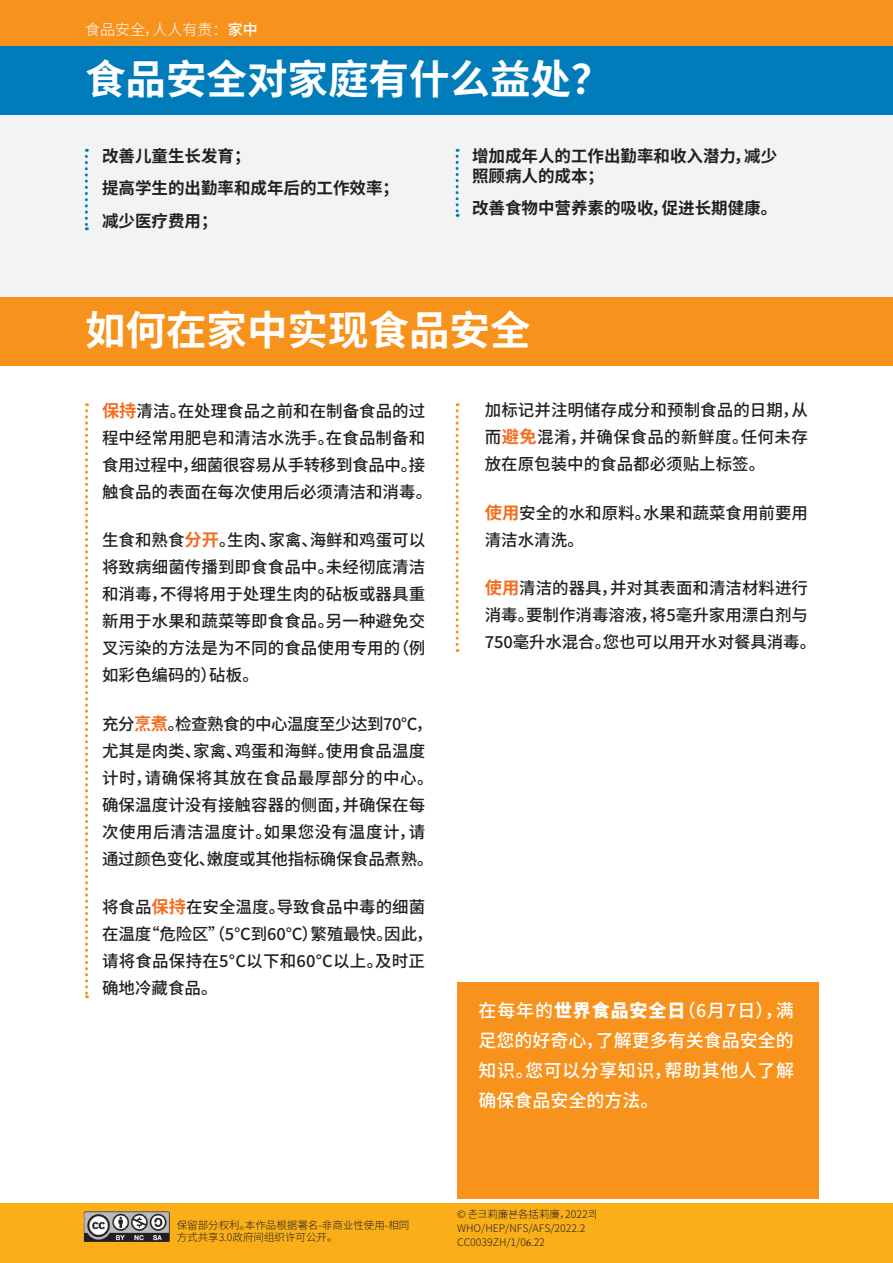
<style>
.page{position:relative;width:893px;height:1263px;background:#fff}
.page>*{position:absolute;margin:0;border:0;box-sizing:border-box;transform-origin:0 0}
.Paragraph_title{font:700 40.5px "Noto Sans SC";color:#fff}
.Box_text{font:500 18px/30px "Noto Sans SC";color:#fff;text-align:justify}
.Improve_text{font:500 16.5px/27px "Noto Sans SC";color:#231f20}
.Benefits_text{font:700 16.5px/19.5px "Noto Sans CJ Ksc";color:#231f20}
.Internal_page_header{font:300 15px "Noto Sans SC";color:#fff}
.txt_no_indent{font:300 10.5px/14px "Noto Sans CJ Ksc";color:#231f20}
.s1{font-weight:500}
.s2{font-weight:700;font-size:17.25px;color:#f36e21}
.s3{font-weight:900}
.s4{font-family:"Minion Pro";font-weight:400}
</style>
<div class="page">
<div style="left:0;top:114px;width:893px;height:192px;background:#f2f4f3"></div>
<div style="left:0;top:0;width:893px;height:47px;background:#f7931d"></div>
<svg style="left:85px;top:403px;width:3px;height:595px"></svg>
<svg style="left:456px;top:403px;width:3px;height:249px"></svg>
<div style="left:0;top:47px;width:893px;height:68px;background:#007cbb"></div>
<div style="left:0;top:298px;width:893px;height:68px;background:#f7931d"></div>
<svg style="left:85px;top:149px;width:3px;height:81px"></svg>
<svg style="left:456px;top:149px;width:3px;height:68px"></svg>
<div style="left:0;top:1203px;width:893px;height:60px;background:#faaf18"></div>
<div style="left:457px;top:982px;width:362px;height:217px;background:#f7931d"></div>
<img style="left:83px;top:1211px;width:87px;height:31px">
<p class="Internal_page_header" style="left:85px;top:21px;width:174px">食品安全，人人有责：<span class="s1">家中</span></p>
<p class="Paragraph_title" style="left:85px;top:56px;width:528px">食品安全对家庭有什么益处？</p>
<p class="Benefits_text" style="left:102px;top:147px;width:150px">改善儿童生长发育；</p>
<p class="Benefits_text" style="left:102px;top:179px;width:298px">提高学生的出勤率和成年后的工作效率；</p>
<p class="Benefits_text" style="left:102px;top:211px;width:117px">减少医疗费用；</p>
<p class="Benefits_text" style="left:472px;top:147px;width:307px">增加成年人的工作出勤率和收入潜力，减少照顾病人的成本；</p>
<p class="Benefits_text" style="left:472px;top:198px;width:307px">改善食物中营养素的吸收，促进长期健康。</p>
<p class="Paragraph_title" style="left:85px;top:307px;width:447px">如何在家中实现食品安全</p>
<p class="Improve_text" style="left:102px;top:398px;width:332px"><span class="s2">保持</span>清洁。在处理食品之前和在制备食品的过程中经常用肥皂和清洁水洗手。在食品制备和食用过程中，细菌很容易从手转移到食品中。接触食品的表面在每次使用后必须清洁和消毒。</p>
<p class="Improve_text" style="left:102px;top:527px;width:325px;text-align:justify">生食和熟食<span class="s2">分开</span>。生肉、家禽、海鲜和鸡蛋可以将致病细菌传播到即食食品中。未经彻底清洁和消毒，不得将用于处理生肉的砧板或器具重新用于水果和蔬菜等即食食品。另一种避免交叉污染的方法是为不同的食品使用专用的（例如彩色编码的）砧板。</p>
<p class="Improve_text" style="left:102px;top:710px;width:333px">充分<span class="s2">烹煮</span>。检查熟食的中心温度至少达到70°C，尤其是肉类、家禽、鸡蛋和海鲜。使用食品温度计时，请确保将其放在食品最厚部分的中心。确保温度计没有接触容器的侧面，并确保在每次使用后清洁温度计。如果您没有温度计，请通过颜色变化、嫩度或其他指标确保食品煮熟。</p>
<p class="Improve_text" style="left:102px;top:894px;width:332px">将食品<span class="s2">保持</span>在安全温度。导致食品中毒的细菌在温度“危险区”（5°C到60°C）繁殖最快。因此，请将食品保持在5°C以下和60°C以上。及时正确地冷藏食品。</p>
<p class="Improve_text" style="left:485px;top:397px;width:325px;text-align:justify">加标记并注明储存成分和预制食品的日期，从而<span class="s2">避免</span>混淆，并确保食品的新鲜度。任何未存放在原包装中的食品都必须贴上标签。</p>
<p class="Improve_text" style="left:485px;top:499px;width:325px"><span class="s2">使用</span>安全的水和原料。水果和蔬菜食用前要用清洁水清洗。</p>
<p class="Improve_text" style="left:485px;top:575px;width:333px"><span class="s2">使用</span>清洁的器具，并对其表面和清洁材料进行消毒。要制作消毒溶液，将5毫升家用漂白剂与<br>750毫升水混合。您也可以用开水对餐具消毒。</p>
<p class="Box_text" style="left:478px;top:996px;width:317px">在每年的<span class="s3">世界食品安全日</span>（6月7日），满足您的好奇心，了解更多有关食品安全的知识。您可以分享知识，帮助其他人了解确保食品安全的方法。</p>
<p class="txt_no_indent" style="left:177px;top:1218px;width:234px">保留部分权利。本作品根据署名-非商业性使用-相同</p>
<p class="txt_no_indent" style="left:177px;top:1230px;width:162px">方式共享3.0政府间组织许可公开。</p>
<p class="txt_no_indent" style="left:457px;top:1207px;width:142px">© 존크莉廉뵨各括莉廉，2022쾨<br>WHO/HEP/NFS/AFS/2022.2<br>CC0039ZH/1/0<span class="s4">6</span>.22</p>
</div>
